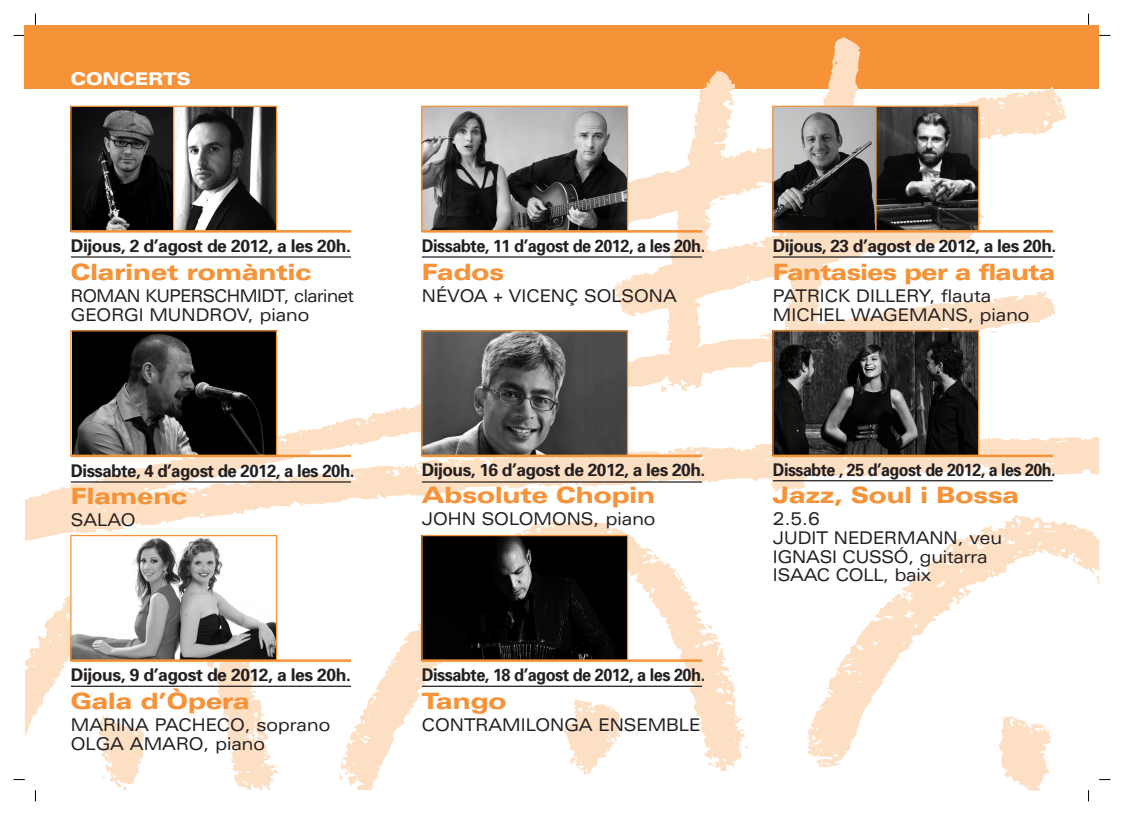
<style>
.page{position:relative;width:1124px;height:815px;background:#fff}
.page>*{position:absolute;margin:0;border:0;box-sizing:border-box;transform-origin:0 0}
.t1{font:800 22.5px "Linotype Univers Extd";color:#f69238}
.t2{font:800 22.5px "Linotype Univers Extd";letter-spacing:-.02em;color:#f69238}
.t3{font:17.5px/18.8px "Linotype Univers Extd";color:#231f20;scale:.9 1}
.t4{font:700 17.5px "Univers";letter-spacing:-.03em;color:#231f20}
.t5{font:700 17.5px "Univers";letter-spacing:-.03em;color:#231f20;scale:.93 1}
.t6{font:17.5px/18.8px "Linotype Univers Extd";letter-spacing:-.03em;color:#231f20;scale:.87 1}
.t7{font:700 17.5px "Univers";letter-spacing:-.03em;color:#231f20;scale:.91 1}
.t8{font:700 17.5px "Univers";letter-spacing:-.03em;color:#231f20;scale:.96 1}
.t9{font:800 17.5px "Linotype Univers Extd";color:#fff}
</style>
<div class="page">
<svg style="left:1098px;top:35px;width:12px;height:1px"></svg>
<img style="left:25px;top:25px;width:1073px;height:765px">
<hr style="left:71px;top:256px;width:280px;height:2px;background:#231f20">
<img style="left:774px;top:108px;width:203px;height:122px">
<div style="left:875px;top:106px;width:104px;height:126px;border:1px solid #f69238"></div>
<div style="left:772px;top:106px;width:104px;height:126px;border:1px solid #f69238"></div>
<hr style="left:772px;top:230px;width:280px;height:3px;background:#f69238">
<img style="left:774px;top:332px;width:203px;height:122px">
<div style="left:772px;top:330px;width:207px;height:126px;border:1px solid #f69238"></div>
<hr style="left:772px;top:455px;width:280px;height:2px;background:#f69238">
<img style="left:423px;top:108px;width:203px;height:122px">
<div style="left:421px;top:106px;width:207px;height:126px;border:1px solid #f69238"></div>
<hr style="left:422px;top:230px;width:280px;height:3px;background:#f69238">
<img style="left:72px;top:108px;width:203px;height:122px">
<div style="left:70px;top:106px;width:104px;height:126px;border:1px solid #f69238"></div>
<div style="left:173px;top:106px;width:104px;height:126px;border:1px solid #f69238"></div>
<hr style="left:71px;top:230px;width:280px;height:3px;background:#f69238">
<img style="left:72px;top:332px;width:203px;height:122px">
<div style="left:70px;top:330px;width:207px;height:126px;border:1px solid #f69238"></div>
<hr style="left:71px;top:455px;width:280px;height:2px;background:#f69238">
<img style="left:72px;top:537px;width:203px;height:122px">
<div style="left:70px;top:535px;width:207px;height:126px;border:1px solid #f69238"></div>
<hr style="left:71px;top:659px;width:280px;height:3px;background:#f69238">
<hr style="left:71px;top:481px;width:280px;height:2px;background:#231f20">
<hr style="left:71px;top:686px;width:280px;height:1px;background:#231f20">
<img style="left:423px;top:537px;width:203px;height:122px">
<div style="left:421px;top:535px;width:207px;height:126px;border:1px solid #f69238"></div>
<hr style="left:422px;top:659px;width:280px;height:3px;background:#f69238">
<hr style="left:422px;top:686px;width:280px;height:1px;background:#231f20">
<hr style="left:422px;top:256px;width:280px;height:2px;background:#231f20">
<hr style="left:772px;top:256px;width:280px;height:2px;background:#231f20">
<img style="left:423px;top:332px;width:203px;height:122px">
<div style="left:421px;top:330px;width:207px;height:126px;border:1px solid #f69238"></div>
<hr style="left:422px;top:455px;width:280px;height:2px;background:#f69238">
<hr style="left:422px;top:481px;width:280px;height:2px;background:#231f20">
<hr style="left:772px;top:480px;width:280px;height:1px;background:#231f20">
<p class="t9" style="left:71px;top:71px;width:121px">CONCERTS</p>
<p class="t4" style="left:71px;top:240px;width:281px">Dijous, 2 d’agost de 2012, a les 20h.</p>
<p class="t1" style="left:71px;top:262px;width:242px">Clarinet romàntic</p>
<p class="t6" style="left:71px;top:287px;width:327px">ROMAN KUPERSCHMIDT, clarinet<br>GEORGI MUNDROV, piano</p>
<p class="t8" style="left:71px;top:464px;width:297px">Dissabte, 4 d’agost de 2012, a les 20h.</p>
<p class="t1" style="left:71px;top:486px;width:118px">Flamenc</p>
<p class="t3" style="left:71px;top:511px;width:73px">SALAO</p>
<p class="t4" style="left:71px;top:669px;width:281px">Dijous, 9 d’agost de 2012, a les 20h.</p>
<p class="t1" style="left:71px;top:691px;width:180px">Gala d’Òpera</p>
<p class="t3" style="left:71px;top:716px;width:289px">MARINA PACHECO, soprano<br>OLGA AMARO, piano</p>
<p class="t5" style="left:422px;top:240px;width:306px">Dissabte, 11 d’agost de 2012, a les 20h.</p>
<p class="t1" style="left:422px;top:262px;width:84px">Fados</p>
<p class="t3" style="left:422px;top:287px;width:285px">NÉVOA + VICENÇ SOLSONA</p>
<p class="t4" style="left:422px;top:463px;width:285px">Dijous, 16 d’agost de 2012, a les 20h.</p>
<p class="t1" style="left:422px;top:485px;width:234px">Absolute Chopin</p>
<p class="t3" style="left:422px;top:510px;width:261px">JOHN SOLOMONS, piano</p>
<p class="t5" style="left:422px;top:669px;width:306px">Dissabte, 18 d’agost de 2012, a les 20h.</p>
<p class="t1" style="left:422px;top:691px;width:86px">Tango</p>
<p class="t3" style="left:422px;top:716px;width:311px">CONTRAMILONGA ENSEMBLE</p>
<p class="t4" style="left:772px;top:240px;width:285px">Dijous, 23 d’agost de 2012, a les 20h.</p>
<p class="t2" style="left:772px;top:262px;width:284px">Fantasies per a flauta</p>
<p class="t3" style="left:772px;top:287px;width:286px">PATRICK DILLERY, flauta<br>MICHEL WAGEMANS, piano</p>
<p class="t7" style="left:772px;top:463px;width:312px">Dissabte , 25 d’agost de 2012, a les 20h.</p>
<p class="t1" style="left:772px;top:485px;width:247px">Jazz, Soul i Bossa</p>
<p class="t3" style="left:772px;top:510px;width:256px">2.5.6<br>JUDIT NEDERMANN, veu<br>IGNASI CUSSÓ, guitarra<br>ISAAC COLL, baix</p>
</div>
